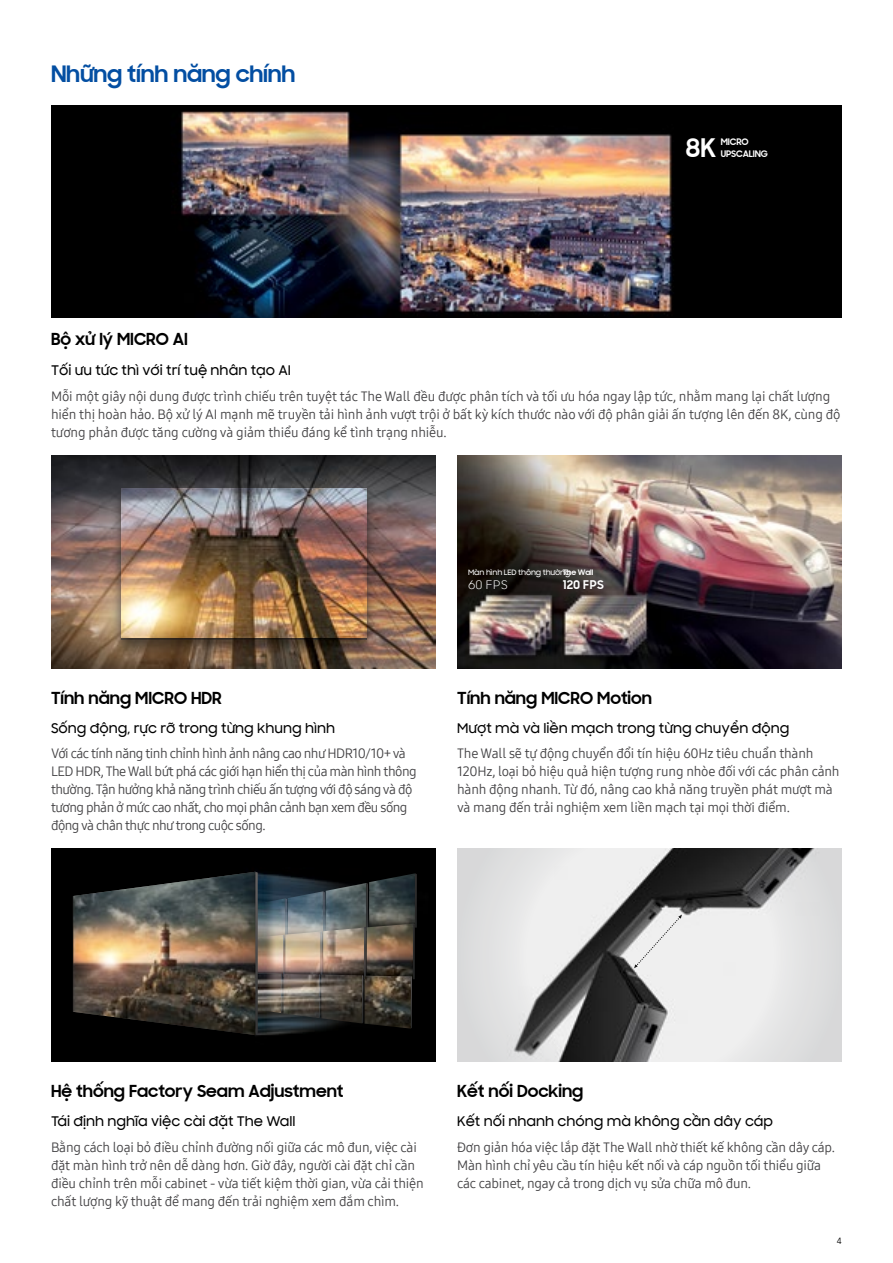
<style>
.page{position:relative;width:893px;height:1263px;background:#fff}
.page>*{position:absolute;margin:0;border:0;box-sizing:border-box;transform-origin:0 0}
.t1{font:700 25.5px "i Ciel Samsung Sharp Sans";color:#fff}
.t2{font:700 22.5px "i Ciel Samsung Sharp Sans";letter-spacing:-.01em;color:#034ea2}
.t3{font:700 16.5px "i Ciel Samsung Sharp Sans";color:#000}
.t4{font:13.5px/18px "Samsung One 400";letter-spacing:-.015em;color:#414042}
.t5{font:13.5px/18px "Samsung One 400";letter-spacing:-.04em;color:#414042}
.t6{font:500 13.5px "i Ciel Samsung Sharp Sans";color:#000}
.t7{font:700 12px "i Ciel Samsung Sharp Sans";letter-spacing:.01em;color:#fff}
.t8{font:12px "i Ciel Samsung Sharp Sans";color:#fff}
.t9{font:700 9px/12px "i Ciel Samsung Sharp Sans";letter-spacing:-.02em;color:#fff}
.t10{font:9px "Samsung One 400";color:#000}
.t11{font:500 7.5px "i Ciel Samsung Sharp Sans";letter-spacing:-.02em;color:#fff}
.t12{font:700 7.5px "i Ciel Samsung Sharp Sans";letter-spacing:-.02em;color:#fff}
</style>
<div class="page">
<img style="left:51px;top:456px;width:385px;height:212px">
<img style="left:121px;top:489px;width:245px;height:148px">
<img style="left:457px;top:456px;width:385px;height:212px">
<img style="left:51px;top:849px;width:385px;height:212px">
<img style="left:258px;top:898px;width:27px;height:42px">
<img style="left:285px;top:898px;width:2px;height:33px">
<img style="left:288px;top:891px;width:35px;height:47px">
<img style="left:323px;top:891px;width:2px;height:36px">
<img style="left:326px;top:883px;width:40px;height:44px">
<img style="left:366px;top:883px;width:2px;height:48px">
<img style="left:369px;top:873px;width:46px;height:51px">
<img style="left:415px;top:873px;width:2px;height:54px">
<img style="left:258px;top:935px;width:26px;height:42px">
<img style="left:285px;top:931px;width:37px;height:47px">
<img style="left:323px;top:927px;width:43px;height:51px">
<img style="left:367px;top:924px;width:48px;height:55px">
<img style="left:258px;top:973px;width:24px;height:40px">
<img style="left:284px;top:974px;width:36px;height:44px">
<img style="left:321px;top:974px;width:42px;height:49px">
<img style="left:365px;top:976px;width:47px;height:52px">
<img style="left:73px;top:872px;width:182px;height:163px">
<img style="left:457px;top:849px;width:385px;height:212px">
<img style="left:651px;top:917px;width:29px;height:33px">
<svg style="left:678px;top:914px;width:4px;height:5px"></svg>
<svg style="left:634px;top:964px;width:4px;height:4px"></svg>
<img style="left:51px;top:105px;width:791px;height:213px">
<h2 class="t2" style="left:51px;top:57px;width:246px">Những tính năng chính</h2>
<p class="t3" style="left:51px;top:327px;width:139px">Bộ xử lý MICRO AI</p>
<p class="t6" style="left:51px;top:359px;width:241px">Tối ưu tức thì với trí tuệ nhân tạo AI</p>
<h1 class="t1" style="left:685px;top:129px;width:32px">8K</h1>
<p class="t9" style="left:721px;top:136px;width:48px">MICRO<br>UPSCALING</p>
<p class="t4" style="left:51px;top:387px;width:791px">Mỗi một giây nội dung được trình chiếu trên tuyệt tác The Wall đều được phân tích và tối ưu hóa ngay lập tức, nhằm mang lại chất lượng hiển thị hoàn hảo. Bộ xử lý AI mạnh mẽ truyền tải hình ảnh vượt trội ở bất kỳ kích thước nào với độ phân giải ấn tượng lên đến 8K, cùng độ tương phản được tăng cường và giảm thiểu đáng kể tình trạng nhiễu.</p>
<p class="t3" style="left:51px;top:685px;width:172px">Tính năng MICRO HDR</p>
<p class="t6" style="left:51px;top:718px;width:286px">Sống động, rực rỡ trong từng khung hình</p>
<p class="t5" style="left:51px;top:744px;width:367px">Với các tính năng tinh chỉnh hình ảnh nâng cao như HDR10/10+ và LED HDR, The Wall bứt phá các giới hạn hiển thị của màn hình thông thường. Tận hưởng khả năng trình chiếu ấn tượng với độ sáng và độ tương phản ở mức cao nhất, cho mọi phân cảnh bạn xem đều sống động và chân thực như trong cuộc sống.</p>
<p class="t11" style="left:468px;top:567px;width:104px">Màn hình LED thông thường</p>
<p class="t7" style="left:563px;top:575px;width:42px">120 FPS</p>
<p class="t12" style="left:563px;top:567px;width:32px">The Wall</p>
<p class="t8" style="left:468px;top:575px;width:41px">60 FPS</p>
<p class="t3" style="left:457px;top:685px;width:196px">Tính năng MICRO Motion</p>
<p class="t6" style="left:457px;top:718px;width:334px">Mượt mà và liền mạch trong từng chuyển động</p>
<p class="t4" style="left:457px;top:744px;width:384px">The Wall sẽ tự động chuyển đổi tín hiệu 60Hz tiêu chuẩn thành 120Hz, loại bỏ hiệu quả hiện tượng rung nhòe đối với các phân cảnh hành động nhanh. Từ đó, nâng cao khả năng truyền phát mượt mà và mang đến trải nghiệm xem liền mạch tại mọi thời điểm.</p>
<p class="t3" style="left:51px;top:1078px;width:294px">Hệ thống Factory Seam Adjustment</p>
<p class="t6" style="left:51px;top:1111px;width:246px">Tái định nghĩa việc cài đặt The Wall</p>
<p class="t4" style="left:51px;top:1138px;width:374px">Bằng cách loại bỏ điều chỉnh đường nối giữa các mô đun, việc cài đặt màn hình trở nên dễ dàng hơn. Giờ đây, người cài đặt chỉ cần điều chỉnh trên mỗi cabinet - vừa tiết kiệm thời gian, vừa cải thiện chất lượng kỹ thuật để mang đến trải nghiệm xem đắm chìm.</p>
<p class="t3" style="left:457px;top:1078px;width:128px">Kết nối Docking</p>
<p class="t6" style="left:457px;top:1111px;width:318px">Kết nối nhanh chóng mà không cần dây cáp</p>
<p class="t4" style="left:457px;top:1138px;width:379px">Đơn giản hóa việc lắp đặt The Wall nhờ thiết kế không cần dây cáp.<br>Màn hình chỉ yêu cầu tín hiệu kết nối và cáp nguồn tối thiểu giữa các cabinet, ngay cả trong dịch vụ sửa chữa mô đun.</p>
<p class="t10" style="left:837px;top:1235px;width:7px">4</p>
</div>
